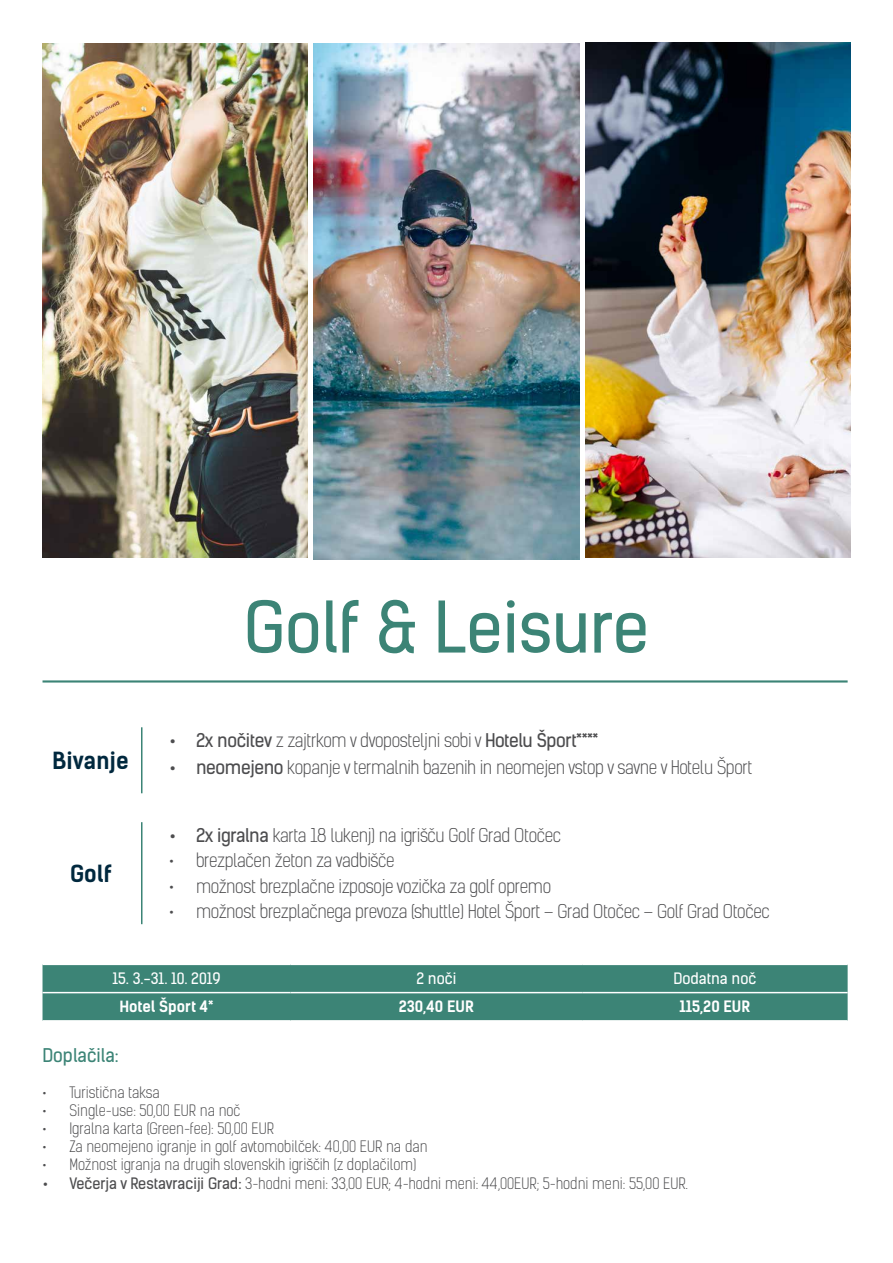
<style>
.page{position:relative;width:893px;height:1263px;background:#fff}
.page>*{position:absolute;margin:0;border:0;box-sizing:border-box;transform-origin:0 0}
.t1{font:67.5px "Kelson Sans";color:#3c8476}
.t2{font:700 22.5px "Kelson Sans";color:#00283e}
.t3{font:300 18px "Kelson Sans";letter-spacing:-.02em;color:#4d4d4f}
.t4{font:18px "Kelson Sans";color:#3c8476}
.t5{font:300 15px "Kelson Sans";color:#4d4d4f}
.t6{font:15px "Kelson Sans";color:#fff}
.t7{font:700 15px "Kelson Sans";color:#fff}
.s1{font-weight:400}
</style>
<div class="page">
<hr style="left:141px;top:727px;width:1px;height:66px;background:#3c8476">
<hr style="left:141px;top:822px;width:1px;height:102px;background:#3c8476">
<hr style="left:43px;top:680px;width:805px;height:2px;background:#3c8476">
<div style="left:43px;top:965px;width:805px;height:55px;background:#3c8476"></div>
<hr style="left:43px;top:992px;width:248px;height:1px;background:#fff">
<hr style="left:291px;top:992px;width:291px;height:1px;background:#fff">
<hr style="left:582px;top:992px;width:266px;height:1px;background:#fff">
<img style="left:43px;top:43px;width:265px;height:515px">
<img style="left:314px;top:44px;width:265px;height:515px">
<img style="left:585px;top:43px;width:265px;height:515px">
<p class="t2" style="left:53px;top:746px;width:78px">Bivanje</p>
<p class="t2" style="left:70px;top:859px;width:43px">Golf</p>
<h1 class="t1" style="left:244px;top:586px;width:407px">Golf &amp; Leisure</h1>
<p class="t3" style="left:169px;top:729px;width:431px"><span class="s1">• 2x nočitev</span> z zajtrkom v dvoposteljni sobi v <span class="s1">Hotelu Šport****</span></p>
<p class="t3" style="left:169px;top:756px;width:585px"><span class="s1">• neomejeno</span> kopanje v termalnih bazenih in neomejen vstop v savne v Hotelu Šport</p>
<p class="t3" style="left:169px;top:824px;width:394px"><span class="s1">• 2x igralna</span> karta 18 lukenj) na igrišču Golf Grad Otočec</p>
<p class="t3" style="left:169px;top:850px;width:227px">• brezplačen žeton za vadbišče</p>
<p class="t3" style="left:169px;top:875px;width:384px">• možnost brezplačne izposoje vozička za golf opremo</p>
<p class="t3" style="left:169px;top:901px;width:602px">• možnost brezplačnega prevoza (shuttle) Hotel Šport – Grad Otočec – Golf Grad Otočec</p>
<p class="t6" style="left:112px;top:969px;width:110px">15. 3.-31. 10. 2019</p>
<p class="t6" style="left:416px;top:969px;width:41px">2 noči</p>
<p class="t6" style="left:673px;top:969px;width:84px">Dodatna noč</p>
<p class="t7" style="left:120px;top:997px;width:96px">Hotel Šport 4*</p>
<p class="t7" style="left:399px;top:997px;width:77px">230,40 EUR</p>
<p class="t7" style="left:679px;top:997px;width:73px">115,20 EUR</p>
<p class="t4" style="left:43px;top:1045px;width:78px">Doplačila:</p>
<p class="t5" style="left:43px;top:1084px;width:119px">• Turistična taksa</p>
<p class="t5" style="left:43px;top:1102px;width:200px">• Single-use: 50,00 EUR na noč</p>
<p class="t5" style="left:43px;top:1120px;width:233px">• Igralna karta (Green-fee): 50,00 EUR</p>
<p class="t5" style="left:43px;top:1138px;width:387px">• Za neomejeno igranje in golf avtomobilček: 40,00 EUR na dan</p>
<p class="t5" style="left:43px;top:1156px;width:375px">• Možnost igranja na drugih slovenskih igriščih (z doplačilom)</p>
<p class="t5" style="left:43px;top:1174px;width:647px"><span class="s1">• Večerja v Restavraciji Grad:</span> 3-hodni meni: 33,00 EUR; 4-hodni meni: 44,00EUR; 5-hodni meni: 55,00 EUR.</p>
</div>
